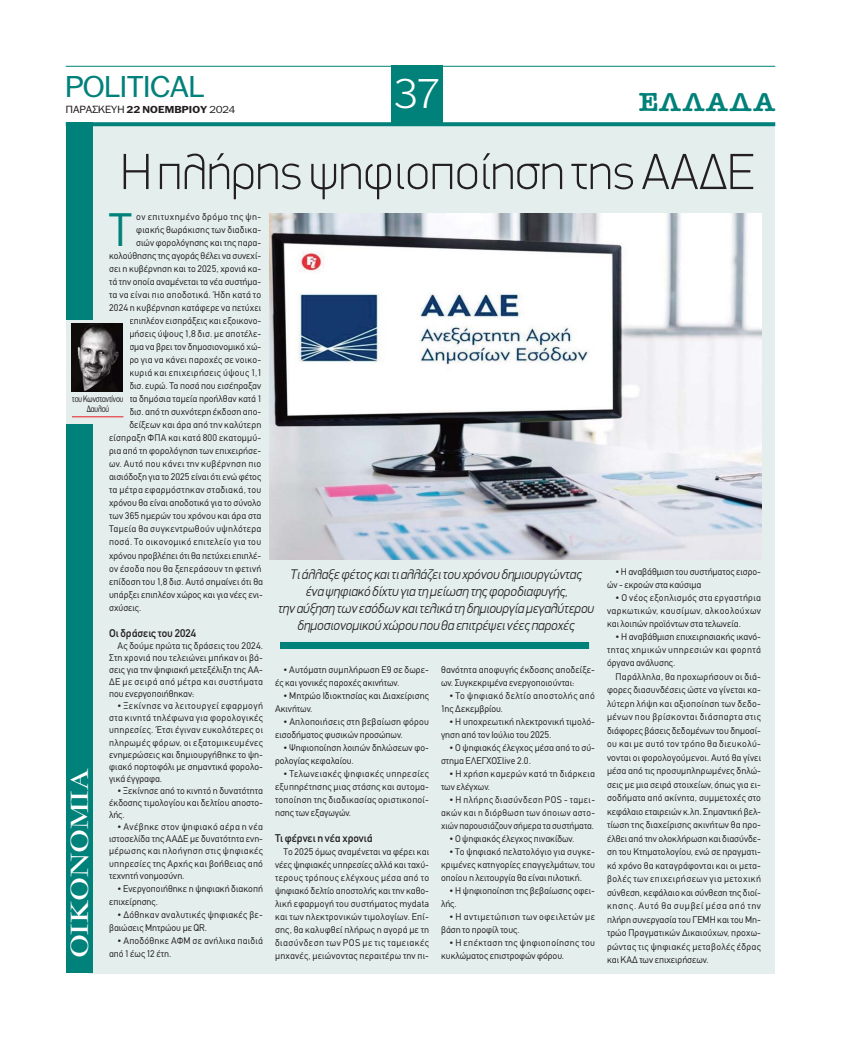
<style>
.page{position:relative;width:841px;height:1039px;background:#fff}
.page>*{position:absolute;margin:0;border:0;box-sizing:border-box;transform-origin:0 0}
.t1{font:100 51px "PF Din Display";color:#231f20}
.t2{font:46px "CF Din";color:#008179}
.t3{font:300 40px "PF Franklin Gothic";color:#fff}
.t4{font:29px "PF Franklin Gothic";color:#008179;scale:1.1 1}
.t5{font:700 27.2px "PF Garamond Classic";color:#fff;scale:1.17 1}
.t6{font:26px "American Type ITC Hel Dm Bd";letter-spacing:.07em;color:#008179;scale:1.06 1}
.t7{font:italic 300 14px/17px "PF Din Display";color:#231f20;text-align:center;scale:.95 1}
.t8{font:11px "CF Din";color:#231f20}
.t9{font:700 9.7px "PF Franklin Gothic";letter-spacing:.01em;color:#231f20;scale:1.1 1}
.t10{font:9.5px/13px "CF Din";letter-spacing:.005em;color:#231f20;text-align:justify}
.t11{font:9.5px/13px "CF Din";letter-spacing:.025em;color:#231f20}
.t12{font:9.5px/13px "CF Din";letter-spacing:.035em;color:#231f20}
.t13{font:9.5px/13px "CF Din";letter-spacing:.03em;color:#231f20}
.t14{font:9.5px/13px "CF Din";letter-spacing:.05em;color:#231f20}
.t15{font:9.5px/13px "CF Din";letter-spacing:.045em;color:#231f20}
.t16{font:9.5px "CF Din";letter-spacing:.04em;color:#231f20}
.t17{font:8.9px/9.9px "PF Franklin Gothic";color:#231f20;text-align:center;scale:.81 1}
.s1{font-weight:400;font-size:10px}
.s2{font-weight:400}
</style>
<div class="page">
<div style="left:88px;top:124px;width:686px;height:849px;background:#e4eeed"></div>
<hr style="left:66px;top:66px;width:708px;height:1px;background:#008179">
<svg style="left:92px;top:122px;width:682px;height:4px;background:#0e8780"></svg>
<div style="left:391px;top:66px;width:51px;height:60px;background:#008179"></div>
<div style="left:66px;top:122px;width:26px;height:851px;background:#008179"></div>
<div style="left:66px;top:320px;width:63px;height:103px;background:#e4eeed"></div>
<img style="left:71px;top:323px;width:52px;height:69px">
<hr style="left:72px;top:416px;width:51px;height:1px;background:#ed1c24">
<img style="left:269px;top:214px;width:491px;height:346px">
<div style="left:280px;top:642px;width:308px;height:7px;background:#008179"></div>
<h3 class="t4" style="left:66px;top:70px;width:127px">ΡOLITICAL</h3>
<h3 class="t3" style="left:393px;top:71px;width:48px">37</h3>
<p class="t9" style="left:66px;top:104px;width:155px"><span class="s1">ΠΑΡΑΣΚΕΥΗ</span> 22 NOΕΜΒΡΙΟΥ <span class="s2">2024</span></p>
<h3 class="t6" style="left:638px;top:87px;width:130px">ΕΛΛΑΔΑ</h3>
<h1 class="t1" style="left:121px;top:154px;width:635px">Η πλήρης ψηφιοποίηση της ΑΑΔΕ</h1>
<h2 class="t2" style="left:109px;top:213px;width:24px">Τ</h2>
<p class="t14" style="left:136px;top:211px;width:126px">ον επιτυχημένο δρόμο της ψη-</p>
<p class="t10" style="left:136px;top:224px;width:126px">φιακής θωράκισης των διαδικα-</p>
<p class="t10" style="left:136px;top:237px;width:126px">σιών φορολόγησης και της παρα-</p>
<p class="t10" style="left:109px;top:250px;width:154px">κολούθησης της αγοράς θέλει να συνεχί-</p>
<p class="t10" style="left:109px;top:263px;width:154px">σει η κυβέρνηση και το 2025, χρονιά κα-</p>
<p class="t10" style="left:109px;top:276px;width:154px">τά την οποία αναμένεται τα νέα συστήμα-</p>
<p class="t13" style="left:109px;top:289px;width:153px">τα να είναι πιο αποδοτικά. Ήδη κατά το</p>
<p class="t10" style="left:109px;top:302px;width:154px">2024 η κυβέρνηση κατάφερε να πετύχει</p>
<p class="t10" style="left:129px;top:315px;width:133px">επιπλέον εισπράξεις και εξοικονο-</p>
<p class="t10" style="left:129px;top:328px;width:133px">μήσεις ύψους 1,8 δισ. με αποτέλε-</p>
<p class="t10" style="left:129px;top:341px;width:133px">σμα να βρει τον δημοσιονομικό χώ-</p>
<p class="t11" style="left:129px;top:354px;width:133px">ρο για να κάνει παροχές σε νοικο-</p>
<p class="t12" style="left:129px;top:367px;width:133px">κυριά και επιχειρήσεις ύψους 1,1</p>
<p class="t10" style="left:129px;top:380px;width:133px">δισ. ευρώ. Τα ποσά που εισέπραξαν</p>
<p class="t10" style="left:129px;top:393px;width:133px">τα δημόσια ταμεία προήλθαν κατά 1</p>
<p class="t10" style="left:129px;top:406px;width:133px">δισ. από τη συχνότερη έκδοση απο-</p>
<p class="t10" style="left:129px;top:419px;width:133px">δείξεων και άρα από την καλύτερη</p>
<p class="t10" style="left:109px;top:432px;width:154px">είσπραξη ΦΠΑ και κατά 800 εκατομμύ-</p>
<p class="t10" style="left:109px;top:445px;width:154px">ρια από τη φορολόγηση των επιχειρήσε-</p>
<p class="t12" style="left:109px;top:458px;width:154px">ων. Αυτό που κάνει την κυβέρνηση πιο</p>
<p class="t10" style="left:109px;top:471px;width:154px">αισιόδοξη για το 2025 είναι ότι ενώ φέτος</p>
<p class="t13" style="left:109px;top:484px;width:154px">τα μέτρα εφαρμόστηκαν σταδιακά, του</p>
<p class="t10" style="left:109px;top:497px;width:154px">χρόνου θα είναι αποδοτικά για το σύνολο</p>
<p class="t10" style="left:109px;top:510px;width:153px">των 365 ημερών του χρόνου και άρα στα</p>
<p class="t12" style="left:109px;top:523px;width:154px">Ταμεία θα συγκεντρωθούν υψηλότερα</p>
<p class="t16" style="left:109px;top:538px;width:154px">ποσά. Το οικονομικό επιτελείο για του</p>
<p class="t10" style="left:109px;top:549px;width:154px">χρόνου προβλέπει ότι θα πετύχει επιπλέ-</p>
<p class="t11" style="left:109px;top:562px;width:153px">ον έσοδα που θα ξεπεράσουν τη φετινή</p>
<p class="t10" style="left:109px;top:575px;width:155px">επίδοση του 1,8 δισ. Αυτό σημαίνει ότι θα</p>
<p class="t10" style="left:109px;top:588px;width:155px">υπάρξει επιπλέον χώρος και για νέες ενι-</p>
<p class="t10" style="left:109px;top:601px;width:34px">σχύσεις.</p>
<p class="t8" style="left:109px;top:626px;width:88px">Οι δράσεις του 2024</p>
<p class="t10" style="left:109px;top:640px;width:155px;line-height:12.1px;text-indent:9px">Ας δούμε πρώτα τις δράσεις του 2024.<br>Στη χρονιά που τελειώνει μπήκαν οι βά&shy;σεις για την ψηφιακή μετεξέλιξη της ΑΑ-ΔΕ με σειρά από μέτρα και συστήματα που ενεργοποιήθηκαν:</p>
<p class="t10" style="left:109px;top:700px;width:155px;line-height:12.1px;text-indent:9px">• Ξεκίνησε να λειτουργεί εφαρμογή στα κινητά τηλέφωνα για φορολογικές υπηρεσίες. Έτσι έγιναν ευκολότερες οι πληρωμές φόρων, οι εξατομικευμένες ενημερώσεις και δημιουργήθηκε το ψη&shy;φιακό πορτοφόλι με σημαντικά φορολο&shy;γικά έγγραφα.</p>
<p class="t10" style="left:109px;top:785px;width:155px;line-height:12.1px;text-indent:9px">• Ξεκίνησε από το κινητό η δυνατότητα έκδοσης τιμολογίου και δελτίου αποστο&shy;λής.</p>
<p class="t10" style="left:109px;top:821px;width:155px;line-height:12.1px;text-indent:9px">• Ανέβηκε στον ψηφιακό αέρα η νέα ιστοσελίδα της ΑΑΔΕ με δυνατότητα ενη&shy;μέρωσης και πλοήγηση στις ψηφιακές υπηρεσίες της Αρχής και βοήθειας από τεχνητή νοημοσύνη.</p>
<p class="t10" style="left:109px;top:882px;width:155px;text-indent:9px">• Ενεργοποιήθηκε η ψηφιακή διακοπή επιχείρησης.</p>
<p class="t13" style="left:109px;top:908px;width:155px;text-indent:9px">• Δόθηκαν αναλυτικές ψηφιακές βε&shy;βαιώσεις Μητρώου με QR.</p>
<p class="t11" style="left:109px;top:934px;width:155px;text-indent:9px">• Αποδόθηκε ΑΦΜ σε ανήλικα παιδιά από 1 έως 12 έτη.</p>
<p class="t17" style="left:72px;top:394px;width:65px">του Κωνσταντίνου<br>Δαυλού</p>
<h3 class="t5" style="left:66px;top:958px;width:164px;rotate:-90deg">ΟΙΚΟΝΟΜΙΑ</h3>
<h3 class="t7" style="left:278px;top:567px;width:334px">Τι άλλαξε φέτος και τι αλλάζει του χρόνου δημιουργώντας<br>ένα ψηφιακό δίχτυ για τη μείωση της φοροδιαφυγής,<br>την αύξηση των εσόδων και τελικά τη δημιουργία μεγαλύτερου δημοσιονομικού χώρου που θα επιτρέψει νέες παροχές</h3>
<p class="t10" style="left:275px;top:664px;width:155px;text-indent:9px">• Αυτόματη συμπλήρωση Ε9 σε δωρε&shy;ές και γονικές παροχές ακινήτων.</p>
<p class="t10" style="left:275px;top:690px;width:155px;text-indent:9px">• Μητρώο Ιδιοκτησίας και Διαχείρισης<br>Ακινήτων.</p>
<p class="t11" style="left:275px;top:716px;width:155px;text-indent:9px">• Απλοποιήσεις στη βεβαίωση φόρου εισοδήματος φυσικών προσώπων.</p>
<p class="t10" style="left:275px;top:742px;width:155px;text-indent:9px">• Ψηφιοποίηση λοιπών δηλώσεων φο&shy;ρολογίας κεφαλαίου.</p>
<p class="t10" style="left:275px;top:768px;width:155px;text-indent:9px">• Τελωνειακές ψηφιακές υπηρεσίες εξυπηρέτησης μιας στάσης και αυτομα&shy;τοποίηση της διαδικασίας οριστικοποί&shy;ησης των εξαγωγών.</p>
<p class="t8" style="left:275px;top:832px;width:99px">Τι φέρνει η νέα χρονιά</p>
<p class="t10" style="left:275px;top:846px;width:155px;text-indent:9px">Το 2025 όμως αναμένεται να φέρει και νέες ψηφιακές υπηρεσίες αλλά και ταχύ&shy;τερους τρόπους ελέγχους μέσα από το ψηφιακό δελτίο αποστολής και την καθο&shy;λική εφαρμογή του συστήματος mydata και των ηλεκτρονικών τιμολογίων. Επί&shy;σης, θα καλυφθεί πλήρως η αγορά με τη διασύνδεση των POS με τις ταμειακές μηχανές, μειώνοντας περαιτέρω την πι-</p>
<p class="t10" style="left:441px;top:664px;width:155px">θανότητα αποφυγής έκδοσης αποδείξε&shy;ων. Συγκεκριμένα ενεργοποιούνται:</p>
<p class="t15" style="left:441px;top:690px;width:155px;text-indent:9px">• Το ψηφιακό δελτίο αποστολής από<br>1ης Δεκεμβρίου.</p>
<p class="t10" style="left:441px;top:716px;width:155px;text-indent:9px">• Η υποχρεωτική ηλεκτρονική τιμολό&shy;γηση από τον Ιούλιο του 2025.</p>
<p class="t10" style="left:441px;top:742px;width:155px;text-indent:9px">• Ο ψηφιακός έλεγχος μέσα από το σύ&shy;στημα ΕΛΕΓΧΟΣlive 2.0.</p>
<p class="t12" style="left:441px;top:768px;width:155px;text-indent:9px">• Η χρήση καμερών κατά τη διάρκεια των ελέγχων.</p>
<p class="t10" style="left:441px;top:794px;width:155px;text-indent:8px">• Η πλήρης διασύνδεση POS - ταμει&shy;ακών και η διόρθωση των όποιων αστο&shy;χιών παρουσιάζουν σήμερα τα συστήματα.</p>
<p class="t10" style="left:449px;top:833px;width:126px">• Ο ψηφιακός έλεγχος πινακίδων.</p>
<p class="t10" style="left:441px;top:846px;width:155px;text-indent:9px">• Το ψηφιακό πελατολόγιο για συγκε&shy;κριμένες κατηγορίες επαγγελμάτων, του οποίου η λειτουργία θα είναι πιλοτική.</p>
<p class="t10" style="left:441px;top:885px;width:155px;text-indent:9px">• Η ψηφιοποίηση της βεβαίωσης οφει&shy;λής.</p>
<p class="t14" style="left:441px;top:911px;width:155px;text-indent:9px">• Η αντιμετώπιση των οφειλετών με βάση το προφίλ τους.</p>
<p class="t10" style="left:441px;top:937px;width:155px;text-indent:9px">• Η επέκταση της ψηφιοποίησης του κυκλώματος επιστροφών φόρου.</p>
<p class="t10" style="left:606px;top:566px;width:155px;text-indent:9px">• Η αναβάθμιση του συστήματος εισρο&shy;ών - εκροών στα καύσιμα</p>
<p class="t10" style="left:606px;top:592px;width:155px;text-indent:9px">• Ο νέος εξοπλισμός στα εργαστήρια ναρκωτικών, καυσίμων, αλκοολούχων και λοιπών προϊόντων στα τελωνεία.</p>
<p class="t10" style="left:606px;top:631px;width:155px;text-indent:9px">• Η αναβάθμιση επιχειρησιακής ικανό&shy;τητας χημικών υπηρεσιών και φορητά όργανα ανάλυσης.</p>
<p class="t10" style="left:606px;top:670px;width:155px;line-height:13.5px;text-indent:9px">Παράλληλα, θα προχωρήσουν οι διά&shy;φορες διασυνδέσεις ώστε να γίνεται κα&shy;λύτερη λήψη και αξιοποίηση των δεδο&shy;μένων που βρίσκονται διάσπαρτα στις διάφορες βάσεις δεδομένων του δημοσί&shy;ου και με αυτό τον τρόπο θα διευκολύ&shy;νονται οι φορολογούμενοι. Αυτό θα γίνει μέσα από τις προσυμπληρωμένες δηλώ&shy;σεις με μια σειρά στοιχείων, όπως για ει&shy;σοδήματα από ακίνητα, συμμετοχές στο κεφάλαιο εταιρειών κ.λπ. Σημαντική βελ&shy;τίωση της διαχείρισης ακινήτων θα προ&shy;έλθει από την ολοκλήρωση και διασύνδε&shy;ση του Κτηματολογίου, ενώ σε πραγματι&shy;κό χρόνο θα καταγράφονται και οι μετα&shy;βολές των επιχειρήσεων για μετοχική σύνθεση, κεφάλαιο και σύνθεση της διοί&shy;κησης. Αυτό θα συμβεί μέσα από την πλήρη συνεργασία του ΓΕΜΗ και του Μη&shy;τρώο Πραγματικών Δικαιούχων, προχω&shy;ρώντας τις ψηφιακές μεταβολές έδρας και ΚΑΔ των επιχειρήσεων.</p>
</div>
